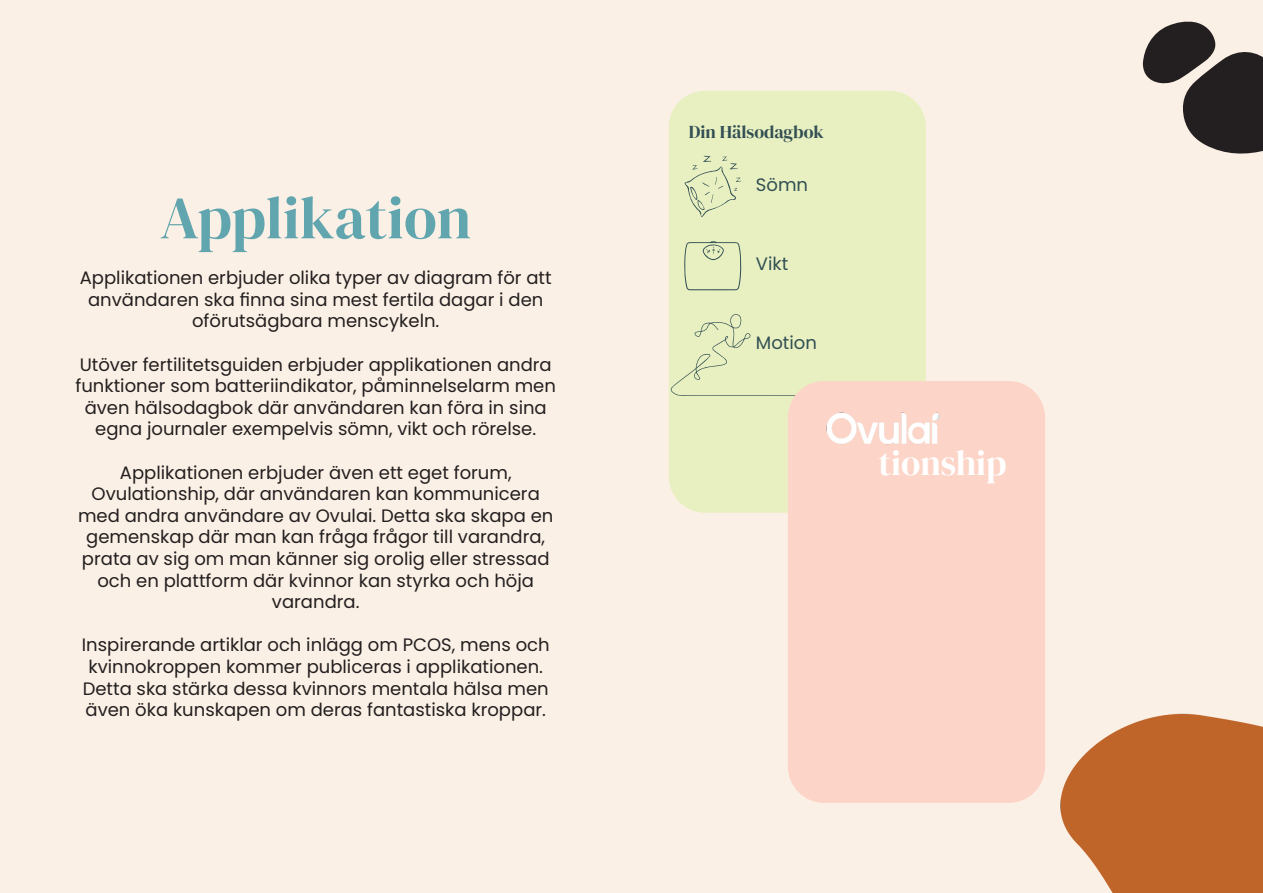
<style>
.page{position:relative;width:1263px;height:893px;background:#fbf0e5}
.page>*{position:absolute;margin:0;border:0;box-sizing:border-box;transform-origin:0 0}
.t1{font:60px "DM Serif Display";color:#61a5ae}
.t2{font:35.4px "DM Serif Display";color:#fff}
.t3{font:18px/21.6px "Poppins";color:#231f20;text-align:center}
.t4{font:18px "DM Serif Display";color:#324f53}
.t5{font:18px "Poppins";color:#324f53}
</style>
<div class="page">
<div style="left:669px;top:91px;width:257px;height:422px;background:#e8f0c1;border-radius:36px"></div>
<img style="left:1060px;top:713px;width:203px;height:180px">
<div style="left:788px;top:381px;width:257px;height:422px;background:#fcd5c8;border-radius:36px"></div>
<img style="left:826px;top:412px;width:114px;height:33px">
<svg style="left:684px;top:156px;width:57px;height:61px"></svg>
<svg style="left:670px;top:314px;width:125px;height:82px"></svg>
<svg style="left:684px;top:241px;width:57px;height:49px"></svg>
<svg style="left:1143px;top:21px;width:120px;height:133px"></svg>
<p class="t1" style="left:160px;top:183px;width:313px">Applikation</p>
<p class="t3" style="left:80px;top:267px;width:473px">Applikationen erbjuder olika typer av diagram för att användaren ska finna sina mest fertila dagar i den oförutsägbara menscykeln.</p>
<p class="t3" style="left:75px;top:354px;width:482px">Utöver fertilitetsguiden erbjuder applikationen andra funktioner som batteriindikator, påminnelselarm men även hälsodagbok där användaren kan föra in sina egna journaler exempelvis sömn, vikt och rörelse.</p>
<p class="t3" style="left:78px;top:462px;width:477px">Applikationen erbjuder även ett eget forum, Ovulationship, där användaren kan kommunicera med andra användare av Ovulai. Detta ska skapa en gemenskap där man kan fråga frågor till varandra, prata av sig om man känner sig orolig eller stressad och en plattform där kvinnor kan styrka och höja varandra.</p>
<p class="t3" style="left:82px;top:634px;width:469px">Inspirerande artiklar och inlägg om PCOS, mens och kvinnokroppen kommer publiceras i applikationen.<br>Detta ska stärka dessa kvinnors mentala hälsa men även öka kunskapen om deras fantastiska kroppar.</p>
<p class="t4" style="left:689px;top:122px;width:136px">Din Hälsodagbok</p>
<p class="t5" style="left:756px;top:174px;width:54px">Sömn</p>
<p class="t5" style="left:756px;top:253px;width:34px">Vikt</p>
<p class="t5" style="left:756px;top:332px;width:63px">Motion</p>
<p class="t2" style="left:878px;top:443px;width:129px">tionship</p>
</div>
